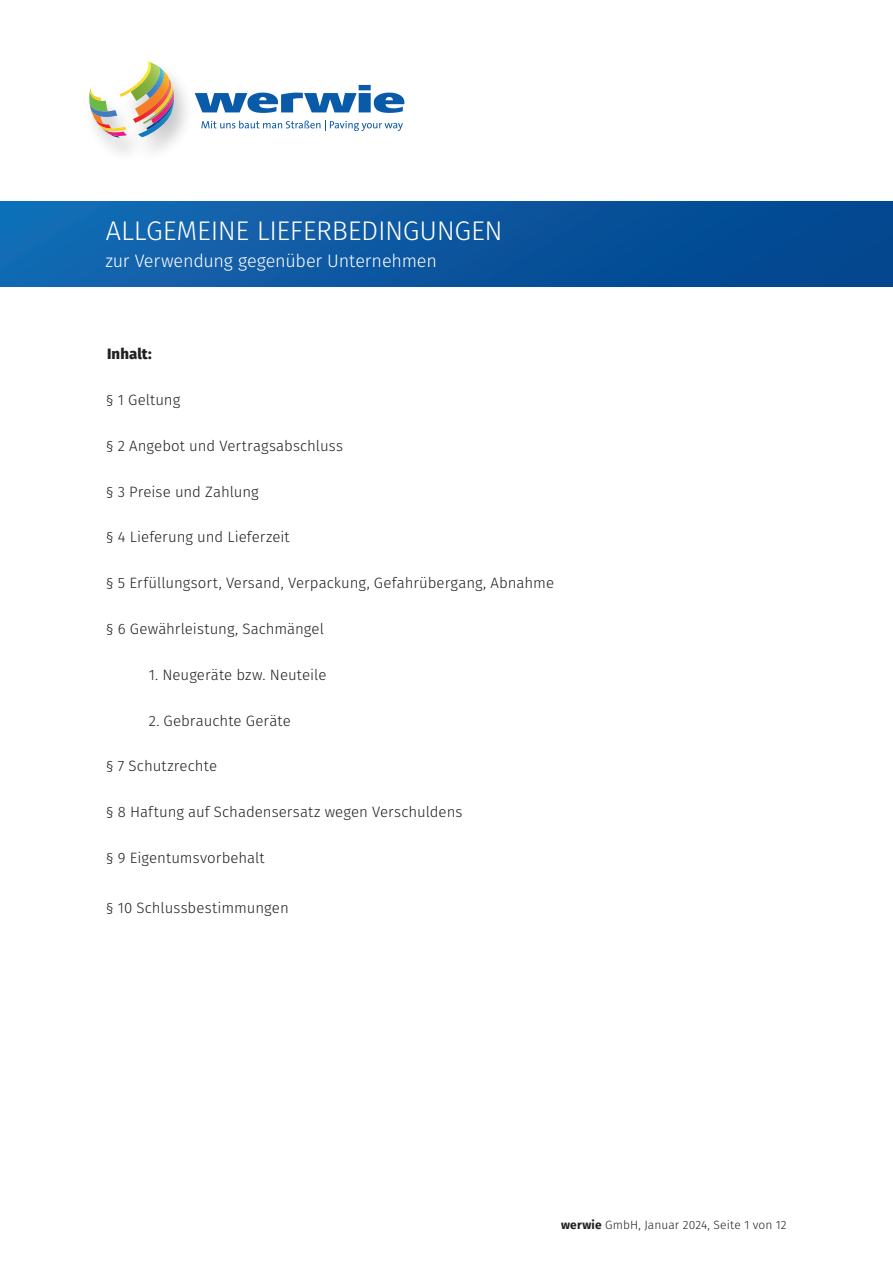
<style>
.page{position:relative;width:893px;height:1263px;background:#fff}
.page>*{position:absolute;margin:0;border:0;box-sizing:border-box;transform-origin:0 0}
.t1{font:300 27px "Fira Sans";letter-spacing:-.01em;color:#fff}
.t2{font:300 18px "Fira Sans";letter-spacing:-.01em;color:#fff}
.t3{font:300 15px "Fira Sans";color:#231f20}
.t4{font:800 15px "Fira Sans";letter-spacing:.005em;color:#231f20}
.t5{font:300 12px "Fira Sans";letter-spacing:.01em;color:#231f20}
.s1{font-weight:700}
</style>
<div class="page">
<div style="left:83px;top:61px;width:112px;height:102px;background:#231f20;opacity:.25"></div>
<img style="left:89px;top:61px;width:86px;height:77px">
<svg style="left:201px;top:120px;width:202px;height:11px"></svg>
<svg style="left:195px;top:85px;width:209px;height:28px"></svg>
<div style="left:0;top:202px;width:893px;height:85px;background:linear-gradient(to right,#156bb3,#00438c)"></div>
<h1 class="t1" style="left:106px;top:212px;width:398px">ALLGEMEINE LIEFERBEDINGUNGEN</h1>
<p class="t2" style="left:105px;top:248px;width:333px">zur Verwendung gegenüber Unternehmen</p>
<p class="t4" style="left:107px;top:343px;width:46px">Inhalt:</p>
<p class="t3" style="left:106px;top:389px;width:76px">§ 1 Geltung</p>
<p class="t3" style="left:106px;top:435px;width:239px">§ 2 Angebot und Vertragsabschluss</p>
<p class="t3" style="left:106px;top:481px;width:155px">§ 3 Preise und Zahlung</p>
<p class="t3" style="left:106px;top:527px;width:186px">§ 4 Lieferung und Lieferzeit</p>
<p class="t3" style="left:106px;top:572px;width:450px">§ 5 Erfüllungsort, Versand, Verpackung, Gefahrübergang, Abnahme</p>
<p class="t3" style="left:106px;top:618px;width:220px">§ 6 Gewährleistung, Sachmängel</p>
<p class="t3" style="left:149px;top:664px;width:179px">1. Neugeräte bzw. Neuteile</p>
<p class="t3" style="left:149px;top:710px;width:143px">2. Gebrauchte Geräte</p>
<p class="t3" style="left:106px;top:756px;width:113px">§ 7 Schutzrechte</p>
<p class="t3" style="left:106px;top:801px;width:358px">§ 8 Haftung auf Schadensersatz wegen Verschuldens</p>
<p class="t3" style="left:106px;top:847px;width:160px">§ 9 Eigentumsvorbehalt</p>
<p class="t3" style="left:106px;top:897px;width:185px">§ 10 Schlussbestimmungen</p>
<p class="t5" style="left:561px;top:1217px;width:227px"><span class="s1">werwie</span> GmbH, Januar 2024, Seite 1 von 12</p>
</div>
